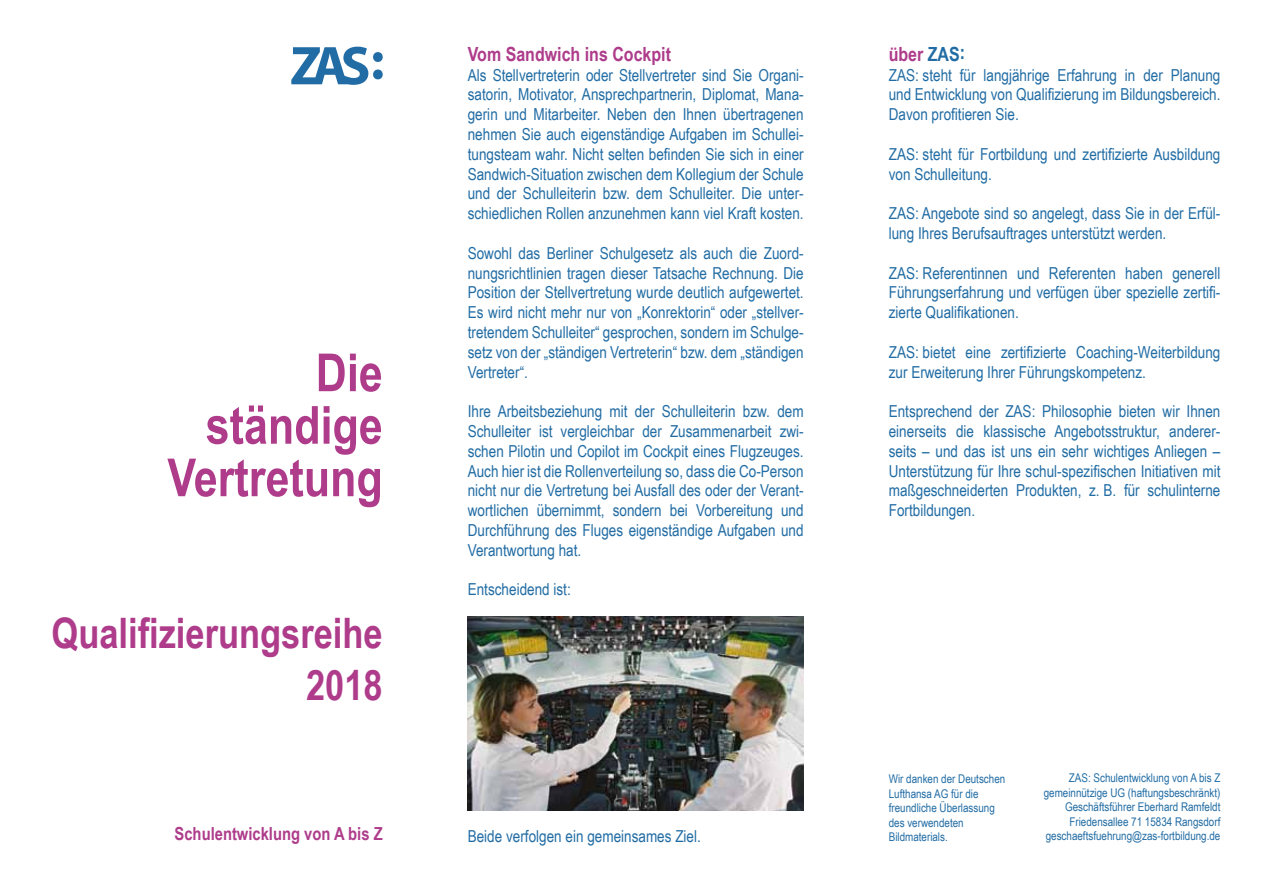
<style>
.page{position:relative;width:1263px;height:893px;background:#fff}
.page>*{position:absolute;margin:0;border:0;box-sizing:border-box;transform-origin:0 0}
.t1{font:700 52.5px/52.5px "Arial Narrow";color:#ae3c8b;text-align:right}
.t2{font:700 42px/52.5px "Arial Narrow";color:#ae3c8b;text-align:right}
.t3{font:700 19.5px "Arial Narrow";color:#ae3c8b}
.t4{font:700 18px "Arial Narrow";color:#ae3c8b}
.t5{font:16.5px/19.8px "Arial Narrow";color:#216ca4;text-align:justify}
.t6{font:12px/14.4px "Arial Narrow";color:#216ca4;text-align:right}
.s1{color:#216ca4}
</style>
<div class="page">
<img style="left:468px;top:616px;width:336px;height:194px">
<svg style="left:291px;top:47px;width:77px;height:38px"></svg>
<div style="left:373px;top:52px;width:10px;height:10px;background:#216ca4;border-radius:50%"></div>
<div style="left:373px;top:70px;width:10px;height:9px;background:#216ca4;border-radius:50%"></div>
<h1 class="t1" style="left:167px;top:344px;width:217px">Die ständige<br>Vertretung</h1>
<h2 class="t2" style="left:52px;top:605px;width:333px">Qualifizierungsreihe<br>2018</h2>
<p class="t4" style="left:175px;top:820px;width:210px">Schulentwicklung von A bis Z</p>
<p class="t3" style="left:468px;top:39px;width:205px">Vom Sandwich ins Cockpit</p>
<p class="t5" style="left:468px;top:64px;width:337px">Als Stellvertreterin oder Stellvertreter sind Sie Organi&shy;satorin, Motivator, Ansprechpartnerin, Diplomat, Mana&shy;gerin und Mitarbeiter. Neben den Ihnen übertragenen nehmen Sie auch eigenständige Aufgaben im Schullei&shy;tungsteam wahr. Nicht selten befinden Sie sich in einer Sandwich-Situation zwischen dem Kollegium der Schule und der Schulleiterin bzw. dem Schulleiter. Die unter&shy;schiedlichen Rollen anzunehmen kann viel Kraft kosten.</p>
<p class="t5" style="left:468px;top:243px;width:337px">Sowohl das Berliner Schulgesetz als auch die Zuord&shy;nungsrichtlinien tragen dieser Tatsache Rechnung. Die Position der Stellvertretung wurde deutlich aufgewertet.<br>Es wird nicht mehr nur von „Konrektorin“ oder „stellver&shy;tretendem Schulleiter“ gesprochen, sondern im Schulge&shy;setz von der „ständigen Vertreterin“ bzw. dem „ständigen Vertreter“.</p>
<p class="t5" style="left:468px;top:401px;width:337px">Ihre Arbeitsbeziehung mit der Schulleiterin bzw. dem Schulleiter ist vergleichbar der Zusammenarbeit zwi&shy;schen Pilotin und Copilot im Cockpit eines Flugzeuges.<br>Auch hier ist die Rollenverteilung so, dass die Co-Person nicht nur die Vertretung bei Ausfall des oder der Verant&shy;wortlichen übernimmt, sondern bei Vorbereitung und Durchführung des Fluges eigenständige Aufgaben und Verantwortung hat.</p>
<p class="t5" style="left:468px;top:579px;width:105px">Entscheidend ist:</p>
<p class="t5" style="left:468px;top:825px;width:235px">Beide verfolgen ein gemeinsames Ziel.</p>
<p class="t3" style="left:889px;top:39px;width:78px">über <span class="s1">ZAS:</span></p>
<p class="t5" style="left:889px;top:64px;width:333px">ZAS: steht für langjährige Erfahrung in der Planung und Entwicklung von Qualifizierung im Bildungsbereich.<br>Davon profitieren Sie.</p>
<p class="t5" style="left:889px;top:144px;width:333px">ZAS: steht für Fortbildung und zertifizierte Ausbildung von Schulleitung.</p>
<p class="t5" style="left:889px;top:203px;width:333px">ZAS: Angebote sind so angelegt, dass Sie in der Erfül&shy;lung Ihres Berufsauftrages unterstützt werden.</p>
<p class="t5" style="left:889px;top:262px;width:333px">ZAS: Referentinnen und Referenten haben generell Führungserfahrung und verfügen über spezielle zertifi&shy;zierte Qualifikationen.</p>
<p class="t5" style="left:889px;top:342px;width:333px">ZAS: bietet eine zertifizierte Coaching-Weiterbildung zur Erweiterung Ihrer Führungskompetenz.</p>
<p class="t5" style="left:889px;top:401px;width:333px">Entsprechend der ZAS: Philosophie bieten wir Ihnen einerseits die klassische Angebotsstruktur, anderer&shy;seits – und das ist uns ein sehr wichtiges Anliegen – Unterstützung für Ihre schul-spezifischen Initiativen mit maßgeschneiderten Produkten, z. B. für schulinterne Fortbildungen.</p>
<p class="t6" style="left:889px;top:771px;width:118px;text-align:left">Wir danken der Deutschen<br>Lufthansa AG für die freundliche Überlassung des verwendeten<br>Bildmaterials.</p>
<p class="t6" style="left:1044px;top:770px;width:178px">ZAS: Schulentwicklung von A bis Z gemeinnützige UG (haftungsbeschränkt)<br>Geschäftsführer Eberhard Ramfeldt Friedensallee 71 15834 Rangsdorf geschaeftsfuehrung@zas-fortbildung.de</p>
</div>
